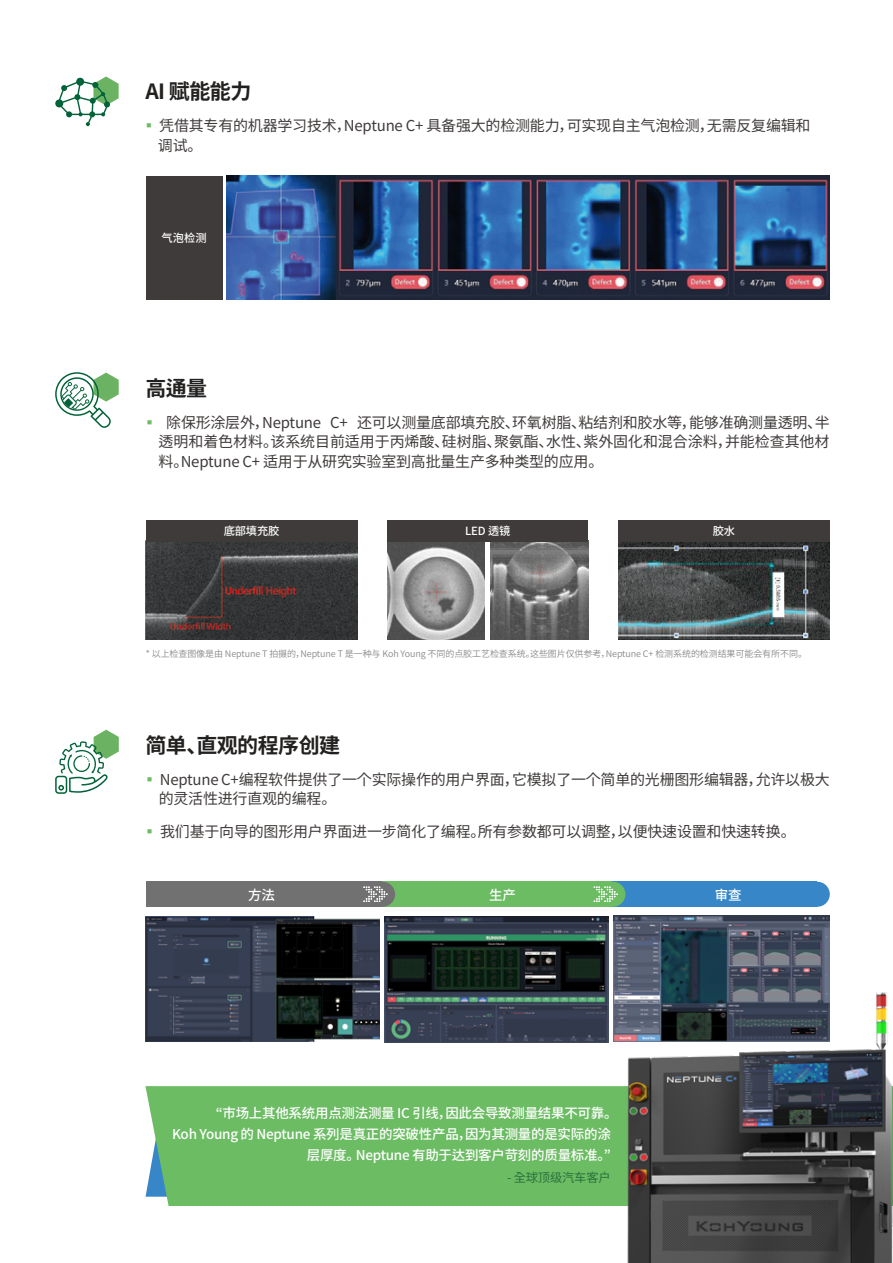
<style>
.page{position:relative;width:893px;height:1263px;background:#fff}
.page>*{position:absolute;margin:0;border:0;box-sizing:border-box;transform-origin:0 0}
.t1{font:700 21px "Noto Sans CJ Kkr";letter-spacing:-.025em;color:#232120}
.t2{font:15px/19.5px "Noto Sans CJ Kkr";letter-spacing:-.015em;color:#3f3b3a}
.t3{font:500 13.5px "Noto Sans CJ Kkr";letter-spacing:-.02em;color:#fff}
.t4{font:12.3px "Noto Sans CJ Kkr";letter-spacing:-.015em;color:#28713c}
.t5{font:500 11.25px "Noto Sans CJ Kkr";letter-spacing:-.01em;color:#fff}
.t6{font:600 9px "Noto Sans CJ Kkr";letter-spacing:-.01em;color:#898989}
.s1{color:#6cbc64}
</style>
<div class="page">
<div style="left:145px;top:1086px;width:476px;height:120px;background:#6cbc64"></div>
<svg style="left:55px;top:372px;width:64px;height:56px"></svg>
<img style="left:146px;top:541px;width:211px;height:98px">
<div style="left:146px;top:520px;width:211px;height:21px;background:#3f3b3a"></div>
<img style="left:387px;top:541px;width:98px;height:98px">
<img style="left:491px;top:541px;width:97px;height:98px">
<div style="left:387px;top:520px;width:201px;height:21px;background:#3f3b3a"></div>
<img style="left:618px;top:541px;width:212px;height:98px">
<div style="left:618px;top:520px;width:212px;height:21px;background:#3f3b3a"></div>
<svg style="left:55px;top:730px;width:64px;height:64px"></svg>
<div style="left:585px;top:882px;width:231px;height:25px;background:#3786c8"></div>
<div style="left:805px;top:882px;width:25px;height:25px;background:#3786c8;border-radius:50%"></div>
<div style="left:381px;top:882px;width:231px;height:25px;background:#6cbc64"></div>
<div style="left:600px;top:882px;width:25px;height:25px;background:#6cbc64;border-radius:50%"></div>
<div style="left:146px;top:882px;width:236px;height:25px;background:#727171"></div>
<div style="left:370px;top:882px;width:25px;height:25px;background:#727171;border-radius:50%"></div>
<svg style="left:363px;top:886px;width:25px;height:16px"></svg>
<svg style="left:594px;top:886px;width:24px;height:16px"></svg>
<img style="left:146px;top:917px;width:233px;height:125px">
<img style="left:385px;top:916px;width:224px;height:126px">
<img style="left:614px;top:916px;width:215px;height:125px">
<img style="left:227px;top:176px;width:603px;height:123px">
<div style="left:146px;top:176px;width:76px;height:123px;background:#3f3b3a"></div>
<svg style="left:55px;top:77px;width:64px;height:49px"></svg>
<img style="left:621px;top:992px;width:272px;height:271px">
<h1 class="t1" style="left:145px;top:80px;width:108px">AI 赋能能力</h1>
<p class="t2" style="left:158px;top:116px;width:654px;text-indent:-16px"><span class="s1">▪</span> 凭借其专有的机器学习技术，Neptune C+ 具备强大的检测能力，可实现自主气泡检测，无需反复编辑和调试。</p>
<p class="t5" style="left:162px;top:232px;width:46px">气泡检测</p>
<h1 class="t1" style="left:145px;top:376px;width:63px">高通量</h1>
<p class="t2" style="left:159px;top:413px;width:673px;text-align:justify;text-indent:-16px"><span class="s1">▪</span> 除保形涂层外，Neptune C+ 还可以测量底部填充胶、环氧树脂、粘结剂和胶水等，能够准确测量透明、半透明和着色材料。该系统目前适用于丙烯酸、硅树脂、聚氨酯、水性、紫外固化和混合涂料，并能检查其他材料。Neptune C+ 适用于从研究实验室到高批量生产多种类型的应用。</p>
<p class="t5" style="left:224px;top:525px;width:57px">底部填充胶</p>
<p class="t5" style="left:465px;top:525px;width:47px">LED 透镜</p>
<p class="t5" style="left:713px;top:525px;width:24px">胶水</p>
<p class="t6" style="left:146px;top:649px;width:663px">* 以上检查图像是由 Neptune T 拍摄的，Neptune T 是一种与 Koh Young 不同的点胶工艺检查系统。这些图片仅供参考，Neptune C+ 检测系统的检测结果可能会有所不同。</p>
<h1 class="t1" style="left:145px;top:733px;width:196px">简单、直观的程序创建</h1>
<p class="t2" style="left:159px;top:770px;width:673px;text-indent:-16px"><span class="s1">▪</span> Neptune C+编程软件提供了一个实际操作的用户界面，它模拟了一个简单的光栅图形编辑器，允许以极大的灵活性进行直观的编程。</p>
<p class="t2" style="left:142px;top:822px;width:655px"><span class="s1">▪</span> 我们基于向导的图形用户界面进一步简化了编程。所有参数都可以调整，以便快速设置和快速转换。</p>
<p class="t3" style="left:248px;top:887px;width:28px">方法</p>
<p class="t3" style="left:489px;top:887px;width:28px">生产</p>
<p class="t3" style="left:715px;top:887px;width:28px">审查</p>
<p class="t3" style="left:216px;top:1105px;width:403px">“市场上其他系统用点测法测量 IC 引线，因此会导致测量结果不可靠。</p>
<p class="t3" style="left:172px;top:1126px;width:440px">Koh Young 的 Neptune 系列是真正的突破性产品，因为其测量的是实际的涂</p>
<p class="t3" style="left:307px;top:1147px;width:306px">层厚度。Neptune 有助于达到客户苛刻的质量标准。”</p>
<p class="t4" style="left:507px;top:1171px;width:105px">- 全球顶级汽车客户</p>
</div>
